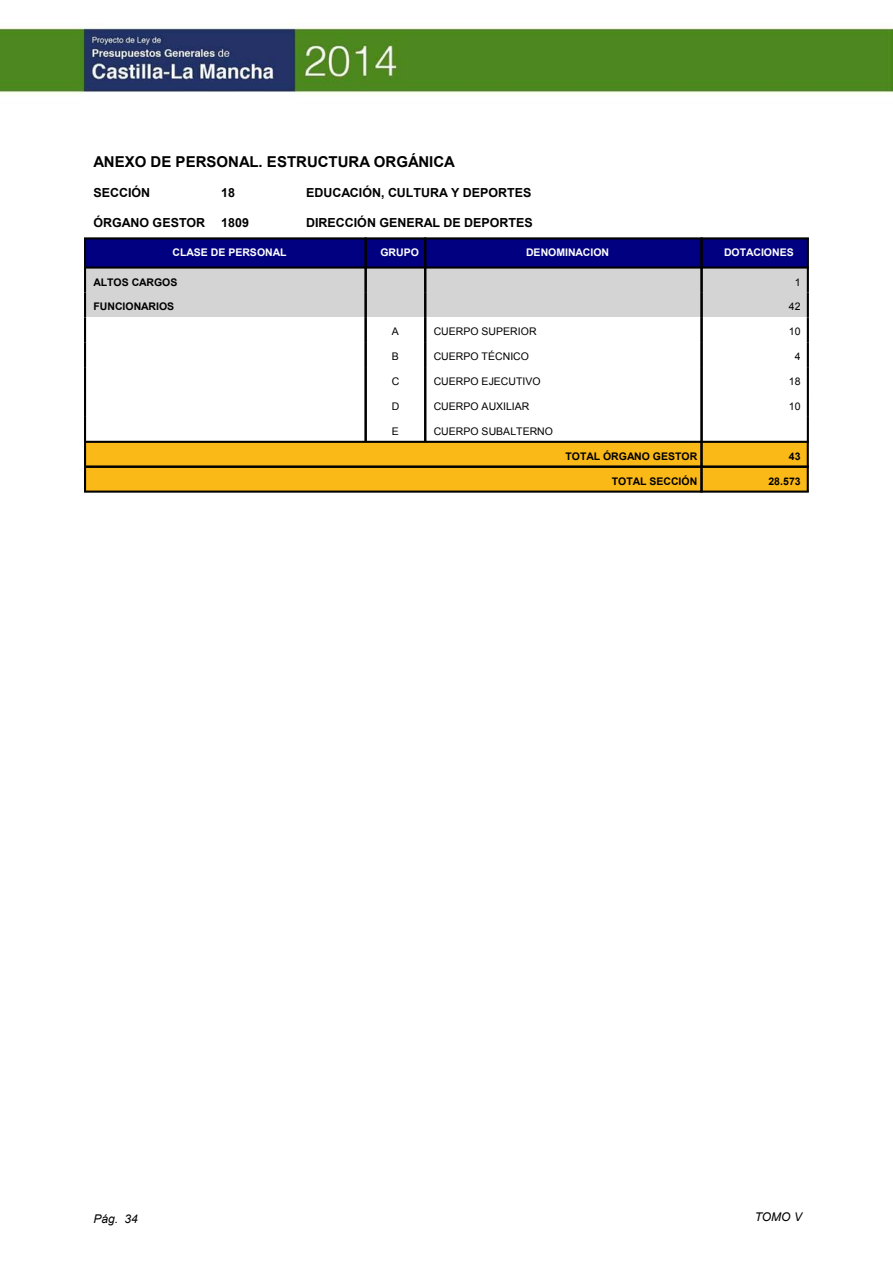
<style>
.page{position:relative;width:893px;height:1263px;background:#fff}
.page>*{position:absolute;margin:0;border:0;box-sizing:border-box;transform-origin:0 0}
.t1{font:700 15px "Arial";color:#000}
.t2{font:700 12.45px "Arial";color:#000}
.t3{font:italic 12px "Arial";color:#000}
.t4{font:10.5px "Arial";color:#000}
.t5{font:700 10.5px "Arial";color:#000}
.t6{font:700 10.5px "Arial";color:#fff}
</style>
<div class="page">
<div style="left:85px;top:238px;width:281px;height:29px;background:#000080"></div>
<div style="left:366px;top:238px;width:59px;height:29px;background:#000080"></div>
<div style="left:425px;top:238px;width:277px;height:29px;background:#000080"></div>
<div style="left:702px;top:238px;width:106px;height:29px;background:#000080"></div>
<div style="left:85px;top:267px;width:281px;height:25px;background:#d4d4d4"></div>
<div style="left:366px;top:267px;width:59px;height:25px;background:#d4d4d4"></div>
<div style="left:425px;top:267px;width:277px;height:25px;background:#d4d4d4"></div>
<div style="left:702px;top:267px;width:106px;height:25px;background:#d4d4d4"></div>
<div style="left:85px;top:292px;width:281px;height:25px;background:#d4d4d4"></div>
<div style="left:366px;top:292px;width:59px;height:25px;background:#d4d4d4"></div>
<div style="left:425px;top:292px;width:277px;height:25px;background:#d4d4d4"></div>
<div style="left:702px;top:292px;width:106px;height:25px;background:#d4d4d4"></div>
<div style="left:85px;top:442px;width:616px;height:25px;background:#fbb917"></div>
<div style="left:701px;top:442px;width:107px;height:25px;background:#fbb917"></div>
<div style="left:85px;top:467px;width:616px;height:25px;background:#fbb917"></div>
<div style="left:701px;top:467px;width:107px;height:25px;background:#fbb917"></div>
<hr style="left:84px;top:238px;width:2px;height:29px;background:#000">
<hr style="left:84px;top:237px;width:283px;height:2px;background:#000">
<hr style="left:84px;top:266px;width:283px;height:3px;background:#000">
<hr style="left:365px;top:238px;width:2px;height:29px;background:#000">
<hr style="left:365px;top:237px;width:61px;height:2px;background:#000">
<hr style="left:365px;top:266px;width:61px;height:3px;background:#000">
<hr style="left:424px;top:238px;width:2px;height:29px;background:#000">
<hr style="left:424px;top:237px;width:279px;height:2px;background:#000">
<hr style="left:424px;top:266px;width:279px;height:3px;background:#000">
<hr style="left:700px;top:238px;width:3px;height:29px;background:#000">
<hr style="left:807px;top:238px;width:2px;height:29px;background:#000">
<hr style="left:700px;top:237px;width:109px;height:2px;background:#000">
<hr style="left:700px;top:266px;width:109px;height:3px;background:#000">
<hr style="left:84px;top:267px;width:2px;height:25px;background:#000">
<hr style="left:365px;top:267px;width:2px;height:25px;background:#000">
<hr style="left:424px;top:267px;width:2px;height:25px;background:#000">
<hr style="left:700px;top:267px;width:3px;height:25px;background:#000">
<hr style="left:807px;top:267px;width:2px;height:25px;background:#000">
<hr style="left:84px;top:292px;width:2px;height:25px;background:#000">
<hr style="left:365px;top:292px;width:2px;height:25px;background:#000">
<hr style="left:424px;top:292px;width:2px;height:25px;background:#000">
<hr style="left:700px;top:292px;width:3px;height:25px;background:#000">
<hr style="left:807px;top:292px;width:2px;height:25px;background:#000">
<hr style="left:84px;top:317px;width:2px;height:25px;background:#000">
<hr style="left:365px;top:317px;width:2px;height:25px;background:#000">
<hr style="left:424px;top:317px;width:2px;height:25px;background:#000">
<hr style="left:700px;top:317px;width:3px;height:25px;background:#000">
<hr style="left:807px;top:317px;width:2px;height:25px;background:#000">
<hr style="left:84px;top:342px;width:2px;height:25px;background:#000">
<hr style="left:365px;top:342px;width:2px;height:25px;background:#000">
<hr style="left:424px;top:342px;width:2px;height:25px;background:#000">
<hr style="left:700px;top:342px;width:3px;height:25px;background:#000">
<hr style="left:807px;top:342px;width:2px;height:25px;background:#000">
<hr style="left:84px;top:367px;width:2px;height:25px;background:#000">
<hr style="left:365px;top:367px;width:2px;height:25px;background:#000">
<hr style="left:424px;top:367px;width:2px;height:25px;background:#000">
<hr style="left:700px;top:367px;width:3px;height:25px;background:#000">
<hr style="left:807px;top:367px;width:2px;height:25px;background:#000">
<hr style="left:84px;top:392px;width:2px;height:25px;background:#000">
<hr style="left:365px;top:392px;width:2px;height:25px;background:#000">
<hr style="left:424px;top:392px;width:2px;height:25px;background:#000">
<hr style="left:700px;top:392px;width:3px;height:25px;background:#000">
<hr style="left:807px;top:392px;width:2px;height:25px;background:#000">
<hr style="left:84px;top:417px;width:2px;height:25px;background:#000">
<hr style="left:365px;top:417px;width:2px;height:25px;background:#000">
<hr style="left:424px;top:417px;width:2px;height:25px;background:#000">
<hr style="left:700px;top:417px;width:3px;height:25px;background:#000">
<hr style="left:807px;top:417px;width:2px;height:25px;background:#000">
<hr style="left:84px;top:442px;width:2px;height:25px;background:#000">
<hr style="left:84px;top:441px;width:619px;height:2px;background:#000">
<hr style="left:700px;top:442px;width:3px;height:25px;background:#000">
<hr style="left:807px;top:442px;width:2px;height:25px;background:#000">
<hr style="left:700px;top:441px;width:109px;height:2px;background:#000">
<hr style="left:84px;top:467px;width:2px;height:25px;background:#000">
<hr style="left:84px;top:466px;width:619px;height:2px;background:#000">
<hr style="left:84px;top:491px;width:619px;height:2px;background:#000">
<hr style="left:700px;top:467px;width:3px;height:25px;background:#000">
<hr style="left:807px;top:467px;width:2px;height:25px;background:#000">
<hr style="left:700px;top:466px;width:109px;height:2px;background:#000">
<hr style="left:700px;top:491px;width:109px;height:2px;background:#000">
<img style="left:0;top:24px;width:893px;height:69px">
<h1 class="t1" style="left:94px;top:152px;width:363px">ANEXO DE PERSONAL. ESTRUCTURA ORGÁNICA</h1>
<p class="t2" style="left:94px;top:184px;width:58px">SECCIÓN</p>
<p class="t2" style="left:221px;top:184px;width:15px">18</p>
<p class="t2" style="left:306px;top:184px;width:227px">EDUCACIÓN, CULTURA Y DEPORTES</p>
<p class="t2" style="left:94px;top:214px;width:113px">ÓRGANO GESTOR</p>
<p class="t2" style="left:221px;top:214px;width:29px">1809</p>
<p class="t2" style="left:306px;top:214px;width:228px">DIRECCIÓN GENERAL DE DEPORTES</p>
<p class="t6" style="left:173px;top:246px;width:115px">CLASE DE PERSONAL</p>
<p class="t6" style="left:380px;top:246px;width:40px">GRUPO</p>
<p class="t6" style="left:526px;top:246px;width:85px">DENOMINACION</p>
<p class="t6" style="left:724px;top:246px;width:71px">DOTACIONES</p>
<p class="t5" style="left:94px;top:275px;width:85px">ALTOS CARGOS</p>
<p class="t4" style="left:795px;top:275px;width:7px">1</p>
<p class="t5" style="left:94px;top:300px;width:82px">FUNCIONARIOS</p>
<p class="t4" style="left:789px;top:300px;width:13px">42</p>
<p class="t4" style="left:392px;top:325px;width:9px">A</p>
<p class="t4" style="left:434px;top:325px;width:104px">CUERPO SUPERIOR</p>
<p class="t4" style="left:789px;top:325px;width:13px">10</p>
<p class="t4" style="left:392px;top:350px;width:9px">B</p>
<p class="t4" style="left:434px;top:350px;width:97px">CUERPO TÉCNICO</p>
<p class="t4" style="left:795px;top:350px;width:7px">4</p>
<p class="t4" style="left:392px;top:374px;width:9px">C</p>
<p class="t4" style="left:434px;top:374px;width:109px">CUERPO EJECUTIVO</p>
<p class="t4" style="left:789px;top:374px;width:13px">18</p>
<p class="t4" style="left:392px;top:399px;width:9px">D</p>
<p class="t4" style="left:434px;top:399px;width:97px">CUERPO AUXILIAR</p>
<p class="t4" style="left:789px;top:399px;width:13px">10</p>
<p class="t4" style="left:392px;top:424px;width:9px">E</p>
<p class="t4" style="left:434px;top:424px;width:121px">CUERPO SUBALTERNO</p>
<p class="t5" style="left:565px;top:449px;width:133px">TOTAL ÓRGANO GESTOR</p>
<p class="t5" style="left:789px;top:449px;width:13px">43</p>
<p class="t5" style="left:612px;top:474px;width:87px">TOTAL SECCIÓN</p>
<p class="t5" style="left:768px;top:474px;width:34px">28.573</p>
<p class="t3" style="left:94px;top:1211px;width:46px">Pág. 34</p>
<p class="t3" style="left:755px;top:1209px;width:49px">TOMO V</p>
</div>
